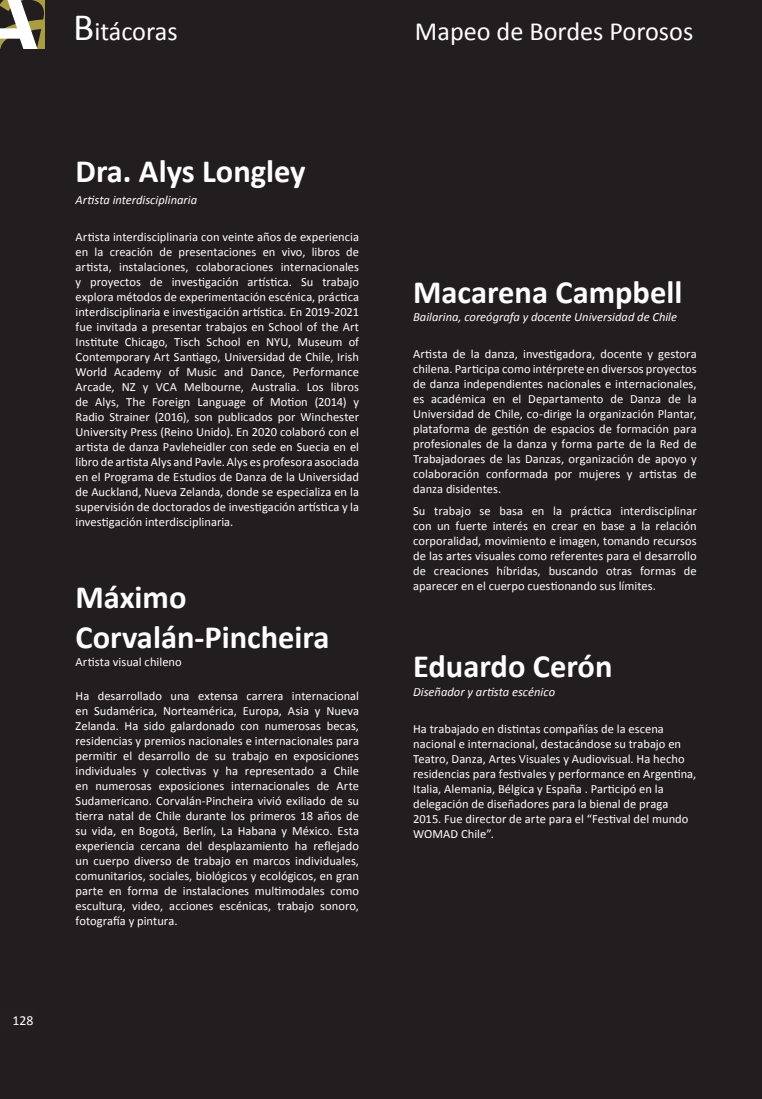
<style>
.page{position:relative;width:762px;height:1099px;background:#fff}
.page>*{position:absolute;margin:0;border:0;box-sizing:border-box;transform-origin:0 0}
.t1{font:700 32.5px/40px "Calibri";color:#fff}
.t2{font:26.25px "Calibri";color:#fff}
.t3{font:13.75px "Calibri";color:#fff}
.t4{font:12.5px/15px "Calibri";color:#fff;text-align:justify}
.t5{font:italic 12.5px "Calibri";color:#fff}
.s1{font-size:38.75px}
</style>
<div class="page">
<div style="left:0;top:48px;width:762px;height:1050px;background:#221d1f"></div>
<div style="left:0;top:0;width:762px;height:48px;background:#221d1f"></div>
<svg style="left:0;top:0;width:45px;height:48px"></svg>
<h2 class="t2" style="left:73px;top:15px;width:106px"><span class="s1">B</span>itácoras</h2>
<h2 class="t2" style="left:415px;top:15px;width:280px">Mapeo de Bordes Porosos</h2>
<p class="t3" style="left:12px;top:1011px;width:22px">128</p>
<h1 class="t1" style="left:76px;top:149px;width:232px">Dra. Alys Longley</h1>
<p class="t5" style="left:76px;top:192px;width:123px">Artista interdisciplinaria</p>
<p class="t4" style="left:76px;top:229px;width:285px">Artista interdisciplinaria con veinte años de experiencia en la creación de presentaciones en vivo, libros de artista, instalaciones, colaboraciones internacionales y proyectos de investigación artística. Su trabajo explora métodos de experimentación escénica, práctica interdisciplinaria e investigación artística. En 2019-2021 fue invitada a presentar trabajos en School of the Art Institute Chicago, Tisch School en NYU, Museum of Contemporary Art Santiago, Universidad de Chile, Irish World Academy of Music and Dance, Performance Arcade, NZ y VCA Melbourne, Australia. Los libros de Alys, The Foreign Language of Motion (2014) y Radio Strainer (2016), son publicados por Winchester University Press (Reino Unido). En 2020 colaboró con el artista de danza Pavleheidler con sede en Suecia en el libro de artista Alys and Pavle. Alys es profesora asociada en el Programa de Estudios de Danza de la Universidad de Auckland, Nueva Zelanda, donde se especializa en la supervisión de doctorados de investigación artística y la investigación interdisciplinaria.</p>
<h1 class="t1" style="left:76px;top:575px;width:255px">Máximo<br>Corvalán-Pincheira</h1>
<p class="t4" style="left:76px;top:654px;width:108px">Artista visual chileno</p>
<p class="t4" style="left:76px;top:687px;width:285px">Ha desarrollado una extensa carrera internacional en Sudamérica, Norteamérica, Europa, Asia y Nueva Zelanda. Ha sido galardonado con numerosas becas, residencias y premios nacionales e internacionales para permitir el desarrollo de su trabajo en exposiciones individuales y colectivas y ha representado a Chile en numerosas exposiciones internacionales de Arte Sudamericano. Corvalán-Pincheira vivió exiliado de su tierra natal de Chile durante los primeros 18 años de su vida, en Bogotá, Berlín, La Habana y México. Esta experiencia cercana del desplazamiento ha reflejado un cuerpo diverso de trabajo en marcos individuales, comunitarios, sociales, biológicos y ecológicos, en gran parte en forma de instalaciones multimodales como escultura, video, acciones escénicas, trabajo sonoro, fotografía y pintura.</p>
<h1 class="t1" style="left:413px;top:270px;width:271px">Macarena Campbell</h1>
<p class="t5" style="left:413px;top:309px;width:265px">Bailarina, coreógrafa y docente Universidad de Chile</p>
<p class="t4" style="left:413px;top:346px;width:285px">Artista de la danza, investigadora, docente y gestora chilena. Participa como intérprete en diversos proyectos de danza independientes nacionales e internacionales, es académica en el Departamento de Danza de la Universidad de Chile, co-dirige la organización Plantar, plataforma de gestión de espacios de formación para profesionales de la danza y forma parte de la Red de Trabajadoraes de las Danzas, organización de apoyo y colaboración conformada por mujeres y artistas de danza disidentes.</p>
<p class="t4" style="left:413px;top:503px;width:285px">Su trabajo se basa en la práctica interdisciplinar con un fuerte interés en crear en base a la relación corporalidad, movimiento e imagen, tomando recursos de las artes visuales como referentes para el desarrollo de creaciones híbridas, buscando otras formas de aparecer en el cuerpo cuestionando sus límites.</p>
<h1 class="t1" style="left:413px;top:644px;width:201px">Eduardo Cerón</h1>
<p class="t5" style="left:413px;top:683px;width:144px">Diseñador y artista escénico</p>
<p class="t4" style="left:413px;top:720px;width:285px;text-align:left">Ha trabajado en distintas compañías de la escena nacional e internacional, destacándose su trabajo en Teatro, Danza, Artes Visuales y Audiovisual. Ha hecho residencias para festivales y performance en Argentina, Italia, Alemania, Bélgica y España . Participó en la delegación de diseñadores para la bienal de praga 2015. Fue director de arte para el “Festival del mundo WOMAD Chile”.</p>
</div>
